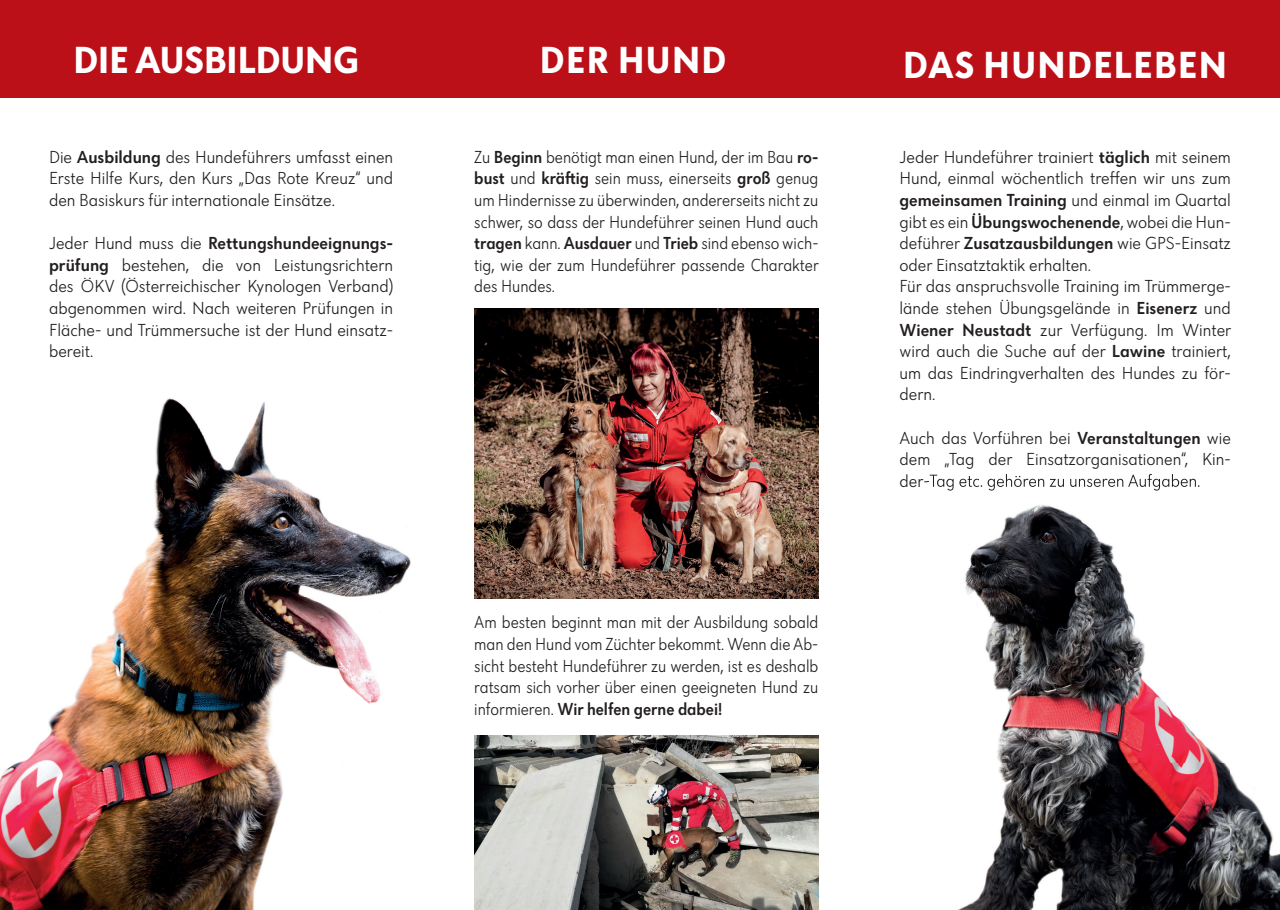
<style>
.page{position:relative;width:1280px;height:910px;background:#fff}
.page>*{position:absolute;margin:0;border:0;box-sizing:border-box;transform-origin:0 0}
.t1{font:700 39px "Dunant";letter-spacing:.035em;color:#fff}
.t2{font:700 39px "Dunant";color:#fff}
.t3{font:300 18px/21.6px "Dunant";color:#231f20}
.t4{font:300 18px/21.6px "Dunant";color:#231f20;text-align:justify;scale:.95 1}
.s1{font-weight:500}
</style>
<div class="page">
<div style="left:0;top:0;width:1280px;height:97px;background:#bb1018"></div>
<img style="left:958px;top:473px;width:322px;height:437px">
<img style="left:927px;top:474px;width:272px;height:17px">
<img style="left:0;top:398px;width:411px;height:512px">
<img style="left:474px;top:736px;width:344px;height:174px">
<img style="left:474px;top:308px;width:344px;height:290px">
<h1 class="t2" style="left:74px;top:37px;width:287px">DIE AUSBILDUNG</h1>
<h1 class="t1" style="left:540px;top:37px;width:188px">DER HUND</h1>
<h1 class="t1" style="left:903px;top:42px;width:325px">DAS HUNDELEBEN</h1>
<p class="t3" style="left:49px;top:146px;width:346px;text-align:justify">Die <span class="s1">Ausbildung</span> des Hundeführers umfasst einen Erste Hilfe Kurs, den Kurs „Das Rote Kreuz“ und den Basiskurs für internationale Einsätze.</p>
<p class="t3" style="left:49px;top:232px;width:346px;text-align:justify">Jeder Hund muss die <span class="s1">Rettungshundeeignungs&shy;prüfung</span> bestehen, die von Leistungsrichtern des ÖKV (Österreichischer Kynologen Verband) abgenommen wird. Nach weiteren Prüfungen in Fläche- und Trümmersuche ist der Hund einsatz&shy;bereit.</p>
<p class="t4" style="left:474px;top:146px;width:364px">Zu <span class="s1">Beginn</span> benötigt man einen Hund, der im Bau <span class="s1">ro&shy;bust</span> und <span class="s1">kräftig</span> sein muss, einerseits <span class="s1">groß</span> genug um Hindernisse zu überwinden, andererseits nicht zu schwer, so dass der Hundeführer seinen Hund auch <span class="s1">tragen</span> kann. <span class="s1">Ausdauer</span> und <span class="s1">Trieb</span> sind ebenso wich&shy;tig, wie der zum Hundeführer passende Charakter des Hundes.</p>
<p class="t4" style="left:474px;top:612px;width:364px">Am besten beginnt man mit der Ausbildung sobald man den Hund vom Züchter bekommt. Wenn die Ab&shy;sicht besteht Hundeführer zu werden, ist es deshalb ratsam sich vorher über einen geeigneten Hund zu informieren. <span class="s1">Wir helfen gerne dabei!</span></p>
<p class="t3" style="left:899px;top:146px;width:333px">Jeder Hundeführer trainiert <span class="s1">täglich</span> mit seinem Hund, einmal wöchentlich treffen wir uns zum <span class="s1">gemeinsamen Training</span> und einmal im Quartal gibt es ein <span class="s1">Übungswochenende</span>, wobei die Hun&shy;deführer <span class="s1">Zusatzausbildungen</span> wie GPS-Einsatz oder Einsatztaktik erhalten.<br>Für das anspruchsvolle Training im Trümmerge&shy;lände stehen Übungsgelände in <span class="s1">Eisenerz</span> und <span class="s1">Wiener Neustadt</span> zur Verfügung. Im Winter wird auch die Suche auf der <span class="s1">Lawine</span> trainiert, um das Eindringverhalten des Hundes zu för&shy;dern.</p>
<p class="t3" style="left:899px;top:427px;width:333px">Auch das Vorführen bei <span class="s1">Veranstaltungen</span> wie dem „Tag der Einsatzorganisationen“, Kin-</p>
</div>
